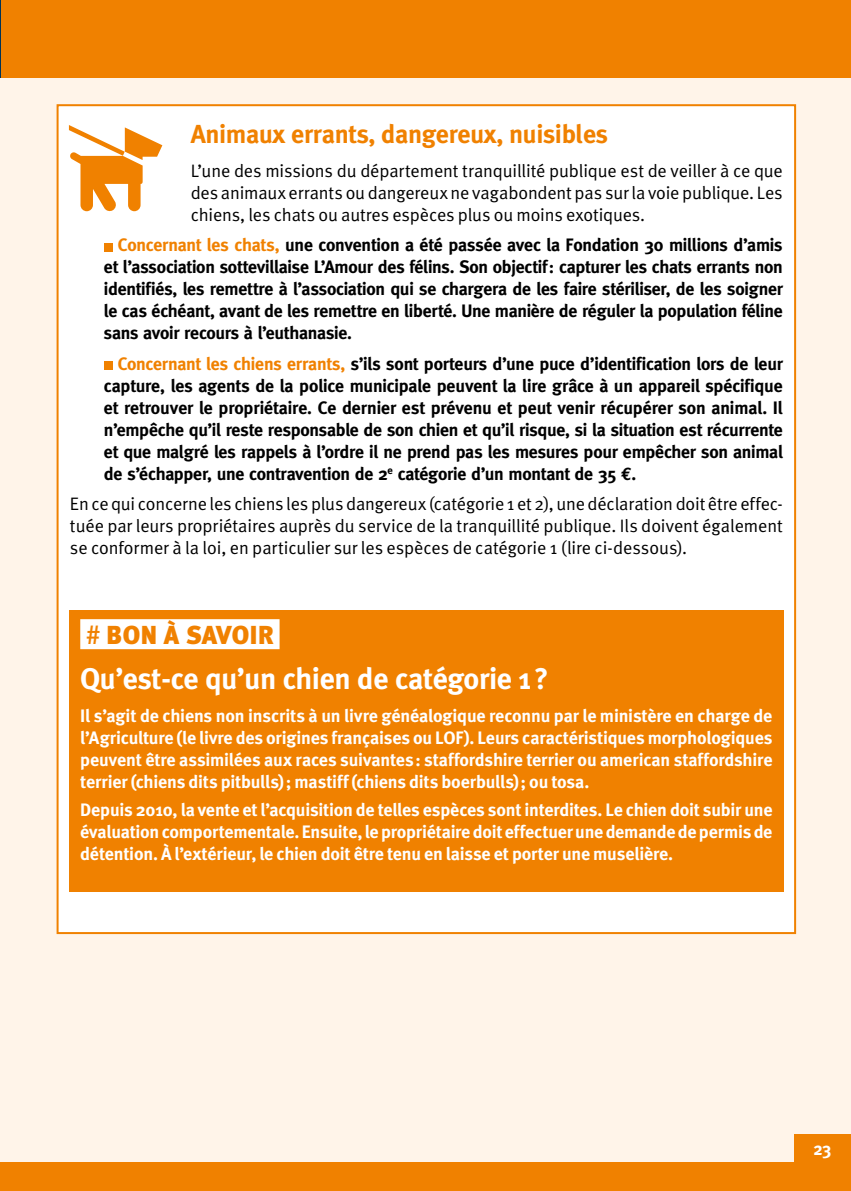
<style>
.page{position:relative;width:851px;height:1191px;background:#fff}
.page>*{position:absolute;margin:0;border:0;box-sizing:border-box;transform-origin:0 0}
.t1{font:700 30px "Meta Plus";letter-spacing:-.015em;color:#fff}
.t2{font:700 26px "Meta Plus";letter-spacing:-.015em;color:#f08100}
.t3{font:26px "Meta Black Caps";color:#f08100}
.t4{font:700 18px/22px "Meta";letter-spacing:-.015em;color:#000;text-align:justify}
.t5{font:700 18px/22px "Meta";letter-spacing:-.01em;color:#fff;text-align:justify}
.t6{font:18px/22px "Meta Normal";letter-spacing:-.005em;color:#000;text-align:justify}
.t7{font:700 18px "Meta Plus";color:#fff;scale:.95 1}
.s1{color:#f08100}
.s2{font-family:"Euro Mono"}
.s3{font-family:"Meta";font-weight:500}
</style>
<div class="page">
<div style="left:0;top:0;width:850px;height:1174px;background:#fff4e9"></div>
<div style="left:58px;top:105px;width:737px;height:828px;background:#fff"></div>
<div style="left:104px;top:243px;width:8px;height:8px;background:#f08100"></div>
<div style="left:104px;top:361px;width:8px;height:9px;background:#f08100"></div>
<div style="left:69px;top:611px;width:714px;height:281px;background:#f08100"></div>
<div style="left:80px;top:619px;width:199px;height:30px;background:#fff"></div>
<svg style="left:69px;top:125px;width:93px;height:87px"></svg>
<div style="left:0;top:1162px;width:850px;height:29px;background:#f08100"></div>
<div style="left:794px;top:1134px;width:56px;height:28px;background:#f08100"></div>
<div style="left:1px;top:0;width:849px;height:78px;background:#f08100"></div>
<h2 class="t2" style="left:191px;top:119px;width:419px">Animaux errants, dangereux, nuisibles</h2>
<p class="t6" style="left:191px;top:159px;width:593px">L’une des missions du département tranquillité publique est de veiller à ce que des animaux errants ou dangereux ne vagabondent pas sur la voie publique. Les chiens, les chats ou autres espèces plus ou moins exotiques.</p>
<p class="t4" style="left:104px;top:234px;width:680px;text-indent:14px"><span class="s1">Concernant les chats,</span> une convention a été passée avec la Fondation 30 millions d’amis et l’association sottevillaise L’Amour des félins. Son objectif: capturer les chats errants non identifiés, les remettre à l’association qui se chargera de les faire stériliser, de les soigner le cas échéant, avant de les remettre en liberté. Une manière de réguler la population féline sans avoir recours à l’euthanasie.</p>
<p class="t4" style="left:104px;top:352px;width:680px;text-indent:14px"><span class="s1">Concernant les chiens errants,</span> s’ils sont porteurs d’une puce d’identification lors de leur capture, les agents de la police municipale peuvent la lire grâce à un appareil spécifique et retrouver le propriétaire. Ce dernier est prévenu et peut venir récupérer son animal. Il n’empêche qu’il reste responsable de son chien et qu’il risque, si la situation est récurrente et que malgré les rappels à l’ordre il ne prend pas les mesures pour empêcher son animal de s’échapper, une contravention de 2<sup>e</sup> catégorie d’un montant de 35 <span class="s2">e</span>.</p>
<p class="t6" style="left:70px;top:493px;width:714px">En ce qui concerne les chiens les plus dangereux (catégorie 1 et 2), une déclaration doit être effec&shy;tuée par leurs propriétaires auprès du service de la tranquillité publique. Ils doivent également se conformer à la loi, en particulier sur les espèces de catégorie 1 (lire ci-dessous).</p>
<h2 class="t3" style="left:86px;top:619px;width:189px"><span class="s3">#</span> BON À SAVOIR</h2>
<h1 class="t1" style="left:80px;top:661px;width:470px">Qu’est-ce qu’un chien de catégorie 1?</h1>
<p class="t5" style="left:80px;top:705px;width:693px">Il s’agit de chiens non inscrits à un livre généalogique reconnu par le ministère en charge de l’Agriculture (le livre des origines françaises ou LOF). Leurs caractéristiques morphologiques peuvent être assimilées aux races suivantes: staffordshire terrier ou american staffordshire terrier (chiens dits pitbulls); mastiff (chiens dits boerbulls); ou tosa.</p>
<p class="t5" style="left:80px;top:798px;width:693px">Depuis 2010, la vente et l’acquisition de telles espèces sont interdites. Le chien doit subir une évaluation comportementale. Ensuite, le propriétaire doit effectuer une demande de permis de détention. À l’extérieur, le chien doit être tenu en laisse et porter une muselière.</p>
<p class="t7" style="left:813px;top:1138px;width:20px">23</p>
</div>
